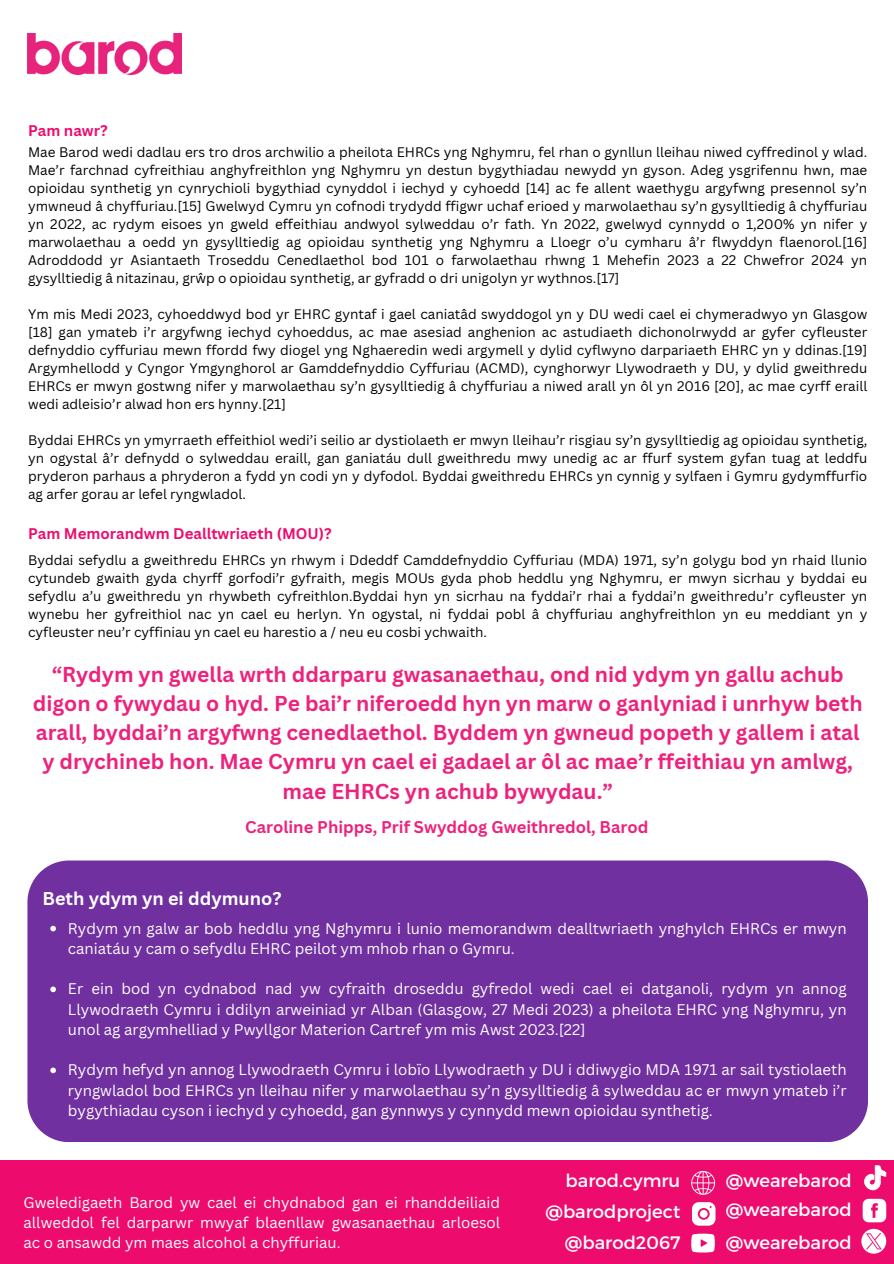
<style>
.page{position:relative;width:894px;height:1264px;background:#fff}
.page>*{position:absolute;margin:0;border:0;box-sizing:border-box;transform-origin:0 0}
.t1{font:700 21px/29.2px "Canva Sans";color:#ed227c;text-align:center}
.t2{font:18px "Montserrat";color:#fff}
.t3{font:700 18px "Canva Sans";color:#fff}
.t4{font:700 16.5px "Canva Sans";color:#ed227c}
.t5{font:15px/20.2px "Canva Sans";color:#fff;text-align:justify}
.t6{font:700 15px "Canva Sans";color:#ed0c6e}
.t7{font:13.5px/18px "Canva Sans";color:#000;text-align:justify}
</style>
<div class="page">
<div style="left:0;top:1160px;width:893px;height:103px;background:#ed0c6e"></div>
<img style="left:27px;top:34px;width:155px;height:40px">
<svg style="left:691px;top:1233px;width:23px;height:19px"></svg>
<svg style="left:692px;top:1202px;width:23px;height:23px"></svg>
<svg style="left:864px;top:1165px;width:22px;height:25px"></svg>
<svg style="left:862px;top:1198px;width:23px;height:24px"></svg>
<svg style="left:861px;top:1228px;width:24px;height:25px"></svg>
<svg style="left:691px;top:1171px;width:24px;height:24px"></svg>
<div style="left:27px;top:860px;width:840px;height:282px;background:#7030a0"></div>
<svg style="left:50px;top:925px;width:6px;height:6px"></svg>
<svg style="left:50px;top:986px;width:6px;height:6px"></svg>
<svg style="left:50px;top:1067px;width:6px;height:6px"></svg>
<h3 class="t6" style="left:28px;top:120px;width:81px">Pam nawr?</h3>
<h3 class="t7" style="left:28px;top:143px;width:840px">Mae Barod wedi dadlau ers tro dros archwilio a pheilota EHRCs yng Nghymru, fel rhan o gynllun lleihau niwed cyffredinol y wlad.<br>Mae’r farchnad cyfreithiau anghyfreithlon yng Nghymru yn destun bygythiadau newydd yn gyson. Adeg ysgrifennu hwn, mae opioidau synthetig yn cynrychioli bygythiad cynyddol i iechyd y cyhoedd [14] ac fe allent waethygu argyfwng presennol sy’n ymwneud â chyffuriau.[15] Gwelwyd Cymru yn cofnodi trydydd ffigwr uchaf erioed y marwolaethau sy’n gysylltiedig â chyffuriau yn 2022, ac rydym eisoes yn gweld effeithiau andwyol sylweddau o’r fath. Yn 2022, gwelwyd cynnydd o 1,200% yn nifer y marwolaethau a oedd yn gysylltiedig ag opioidau synthetig yng Nghymru a Lloegr o’u cymharu â’r flwyddyn flaenorol.[16] Adroddodd yr Asiantaeth Troseddu Cenedlaethol bod 101 o farwolaethau rhwng 1 Mehefin 2023 a 22 Chwefror 2024 yn gysylltiedig â nitazinau, grŵp o opioidau synthetig, ar gyfradd o dri unigolyn yr wythnos.[17]</h3>
<p class="t7" style="left:28px;top:305px;width:840px">Ym mis Medi 2023, cyhoeddwyd bod yr EHRC gyntaf i gael caniatâd swyddogol yn y DU wedi cael ei chymeradwyo yn Glasgow [18] gan ymateb i’r argyfwng iechyd cyhoeddus, ac mae asesiad anghenion ac astudiaeth dichonolrwydd ar gyfer cyfleuster defnyddio cyffuriau mewn ffordd fwy diogel yng Nghaeredin wedi argymell y dylid cyflwyno darpariaeth EHRC yn y ddinas.[19] Argymhellodd y Cyngor Ymgynghorol ar Gamddefnyddio Cyffuriau (ACMD), cynghorwyr Llywodraeth y DU, y dylid gweithredu EHRCs er mwyn gostwng nifer y marwolaethau sy’n gysylltiedig â chyffuriau a niwed arall yn ôl yn 2016 [20], ac mae cyrff eraill wedi adleisio’r alwad hon ers hynny.[21]</p>
<h3 class="t7" style="left:28px;top:431px;width:840px">Byddai EHRCs yn ymyrraeth effeithiol wedi’i seilio ar dystiolaeth er mwyn lleihau’r risgiau sy’n gysylltiedig ag opioidau synthetig, yn ogystal â’r defnydd o sylweddau eraill, gan ganiatáu dull gweithredu mwy unedig ac ar ffurf system gyfan tuag at leddfu pryderon parhaus a phryderon a fydd yn codi yn y dyfodol. Byddai gweithredu EHRCs yn cynnig y sylfaen i Gymru gydymffurfio ag arfer gorau ar lefel ryngwladol.</h3>
<p class="t6" style="left:28px;top:523px;width:305px">Pam Memorandwm Dealltwriaeth (MOU)?</p>
<h1 class="t7" style="left:28px;top:550px;width:840px">Byddai sefydlu a gweithredu EHRCs yn rhwym i Ddeddf Camddefnyddio Cyffuriau (MDA) 1971, sy’n golygu bod yn rhaid llunio cytundeb gwaith gyda chyrff gorfodi’r gyfraith, megis MOUs gyda phob heddlu yng Nghymru, er mwyn sicrhau y byddai eu sefydlu a’u gweithredu yn rhywbeth cyfreithlon.Byddai hyn yn sicrhau na fyddai’r rhai a fyddai’n gweithredu’r cyfleuster yn wynebu her gyfreithiol nac yn cael eu herlyn. Yn ogystal, ni fyddai pobl â chyffuriau anghyfreithlon yn eu meddiant yn y cyfleuster neu’r cyffiniau yn cael eu harestio a / neu eu cosbi ychwaith.</h1>
<p class="t1" style="left:33px;top:659px;width:831px">“Rydym yn gwella wrth ddarparu gwasanaethau, ond nid ydym yn gallu achub digon o fywydau o hyd. Pe bai’r niferoedd hyn yn marw o ganlyniad i unrhyw beth arall, byddai’n argyfwng cenedlaethol. Byddem yn gwneud popeth y gallem i atal y drychineb hon. Mae Cymru yn cael ei gadael ar ôl ac mae’r ffeithiau yn amlwg, mae EHRCs yn achub bywydau.”</p>
<p class="t4" style="left:245px;top:815px;width:405px">Caroline Phipps, Prif Swyddog Gweithredol, Barod</p>
<h2 class="t3" style="left:42px;top:885px;width:240px">Beth ydym yn ei ddymuno?</h2>
<h2 class="t5" style="left:68px;top:917px;width:780px">Rydym yn galw ar bob heddlu yng Nghymru i lunio memorandwm dealltwriaeth ynghylch EHRCs er mwyn caniatáu y cam o sefydlu EHRC peilot ym mhob rhan o Gymru.</h2>
<p class="t5" style="left:68px;top:978px;width:780px">Er ein bod yn cydnabod nad yw cyfraith droseddu gyfredol wedi cael ei datganoli, rydym yn annog Llywodraeth Cymru i ddilyn arweiniad yr Alban (Glasgow, 27 Medi 2023) a pheilota EHRC yng Nghymru, yn unol ag argymhelliad y Pwyllgor Materion Cartref ym mis Awst 2023.[22]</p>
<p class="t5" style="left:68px;top:1059px;width:780px">Rydym hefyd yn annog Llywodraeth Cymru i lobïo Llywodraeth y DU i ddiwygio MDA 1971 ar sail tystiolaeth ryngwladol bod EHRCs yn lleihau nifer y marwolaethau sy’n gysylltiedig â sylweddau ac er mwyn ymateb i’r bygythiadau cyson i iechyd y cyhoedd, gan gynnwys y cynnydd mewn opioidau synthetig.</p>
<h3 class="t5" style="left:24px;top:1191px;width:478px">Gweledigaeth Barod yw cael ei chydnabod gan ei rhanddeiliaid allweddol fel darparwr mwyaf blaenllaw gwasanaethau arloesol ac o ansawdd ym maes alcohol a chyffuriau.</h3>
<p class="t2" style="left:565px;top:1168px;width:116px">barod.cymru</p>
<p class="t2" style="left:725px;top:1168px;width:127px">@wearebarod</p>
<h4 class="t2" style="left:725px;top:1197px;width:127px">@wearebarod</h4>
<p class="t2" style="left:725px;top:1230px;width:127px">@wearebarod</p>
<p class="t2" style="left:545px;top:1199px;width:136px">@barodproject</p>
<h4 class="t2" style="left:564px;top:1230px;width:117px">@barod2067</h4>
</div>
